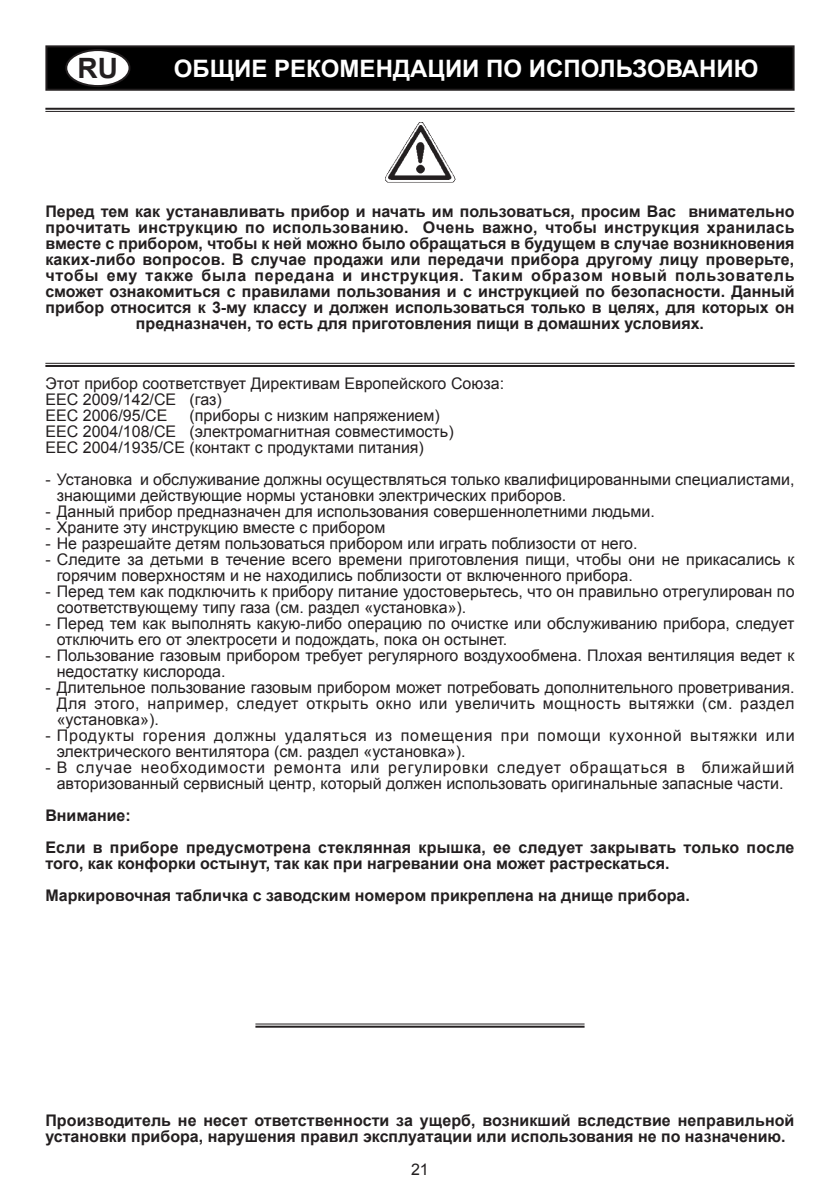
<style>
.page{position:relative;width:840px;height:1191px;background:#fff}
.page>*{position:absolute;margin:0;border:0;box-sizing:border-box;transform-origin:0 0}
.t1{font:700 28px "Arial";color:#231f20}
.Основной_текст{font:700 24px "Arial";color:#fff}
.testo_RIENTRATO{font:16px/16px "Arial";color:#231f20}
.testo{font:700 16px/16px "Arial";color:#231f20}
.testo-2{font:16px "Arial";color:#231f20}
.testo_RIENTRATO-2{font:16px/16px "Arial";letter-spacing:.045em;color:#231f20}
</style>
<div class="page">
<div style="left:46px;top:46px;width:747px;height:44px;background:#000"></div>
<div style="left:45px;top:45px;width:749px;height:46px;border:2px solid #231f20"></div>
<img style="left:385px;top:122px;width:71px;height:61px">
<hr style="left:45px;top:108px;width:749px;height:2px;background:#231f20">
<hr style="left:45px;top:111px;width:749px;height:1px;background:#231f20">
<hr style="left:45px;top:363px;width:749px;height:1px;background:#231f20">
<hr style="left:45px;top:365px;width:749px;height:2px;background:#231f20">
<hr style="left:255px;top:1023px;width:329px;height:1px;background:#231f20">
<hr style="left:255px;top:1025px;width:329px;height:2px;background:#231f20">
<div style="left:66px;top:50px;width:63px;height:36px;background:#fff;border-radius:50%"></div>
<div style="left:65px;top:49px;width:65px;height:38px;border:2px solid #231f20;border-radius:50%"></div>
<p class="t1" style="left:78px;top:50px;width:42px">RU</p>
<p class="Основной_текст" style="left:174px;top:53px;width:586px">ОБЩИЕ РЕКОМЕНДАЦИИ ПО ИСПОЛЬЗОВАНИЮ</p>
<p class="testo" style="left:45px;top:204px;width:750px;text-align:center">Перед тем как устанавливать прибор и начать им пользоваться, просим Вас внимательно прочитать инструкцию по использованию. Очень важно, чтобы инструкция хранилась вместе с прибором, чтобы к ней можно было обращаться в будущем в случае возникновения каких-либо вопросов. В случае продажи или передачи прибора другому лицу проверьте, чтобы ему также была передана и инструкция. Таким образом новый пользователь сможет ознакомиться с правилами пользования и с инструкцией по безопасности. Данный прибор относится к 3-му классу и должен использоваться только в целях, для которых он предназначен, то есть для приготовления пищи в домашних условиях.</p>
<p class="testo-2" style="left:45px;top:373px;width:460px">Этот прибор соответствует Директивам Европейского Союза:</p>
<p class="testo-2" style="left:45px;top:389px;width:178px">ЕЕС 2009/142/CE (газ)</p>
<p class="testo-2" style="left:45px;top:405px;width:123px">ЕЕС 2006/95/CE</p>
<p class="testo-2" style="left:189px;top:405px;width:252px">(приборы с низким напряжением)</p>
<p class="testo-2" style="left:45px;top:421px;width:409px">ЕЕС 2004/108/CE (электромагнитная совместимость)</p>
<p class="testo-2" style="left:45px;top:437px;width:380px">ЕЕС 2004/1935/CE (контакт с продуктами питания)</p>
<p class="testo_RIENTRATO" style="left:57px;top:471px;width:738px;text-indent:-11px">- Установка и обслуживание должны осуществляться только квалифицированными специалистами, знающими действующие нормы установки электрических приборов.</p>
<p class="testo_RIENTRATO" style="left:45px;top:503px;width:610px">- Данный прибор предназначен для использования совершеннолетними людьми.</p>
<p class="testo_RIENTRATO" style="left:45px;top:519px;width:341px">- Храните эту инструкцию вместе с прибором</p>
<p class="testo_RIENTRATO" style="left:45px;top:535px;width:593px">- Не разрешайте детям пользоваться прибором или играть поблизости от него.</p>
<p class="testo_RIENTRATO" style="left:57px;top:551px;width:738px;text-indent:-11px">- Следите за детьми в течение всего времени приготовления пищи, чтобы они не прикасались к горячим поверхностям и не находились поблизости от включенного прибора.</p>
<p class="testo_RIENTRATO" style="left:57px;top:583px;width:738px;text-indent:-11px">- Перед тем как подключить к прибору питание удостоверьтесь, что он правильно отрегулирован по соответствующему типу газа (см. раздел «установка»).</p>
<p class="testo_RIENTRATO" style="left:57px;top:615px;width:738px;text-indent:-11px">- Перед тем как выполнять какую-либо операцию по очистке или обслуживанию прибора, следует отключить его от электросети и подождать, пока он остынет.</p>
<p class="testo_RIENTRATO" style="left:57px;top:647px;width:739px;text-indent:-11px">- Пользование газовым прибором требует регулярного воздухообмена. Плохая вентиляция ведет к недостатку кислорода.</p>
<p class="testo_RIENTRATO" style="left:57px;top:679px;width:739px;text-align:justify;text-indent:-11px">- Длительное пользование газовым прибором может потребовать дополнительного проветривания.<br>Для этого, например, следует открыть окно или увеличить мощность вытяжки (см. раздел «установка»).</p>
<p class="testo_RIENTRATO-2" style="left:57px;top:727px;width:739px;text-indent:-11px">- Продукты горения должны удаляться из помещения при помощи кухонной вытяжки или электрического вентилятора (см. раздел «установка»).</p>
<p class="testo_RIENTRATO" style="left:45px;top:759px;width:750px;text-align:center">- В случае необходимости ремонта или регулировки следует обращаться в ближайший авторизованный сервисный центр, который должен использовать оригинальные запасные части.</p>
<p class="testo" style="left:45px;top:808px;width:87px">Внимание:</p>
<p class="testo" style="left:45px;top:840px;width:750px">Если в приборе предусмотрена стеклянная крышка, ее следует закрывать только после того, как конфорки остынут, так как при нагревании она может растрескаться.</p>
<p class="testo" style="left:45px;top:888px;width:645px">Маркировочная табличка с заводским номером прикреплена на днище прибора.</p>
<p class="testo" style="left:45px;top:1113px;width:750px">Производитель не несет ответственности за ущерб, возникший вследствие неправильной установки прибора, нарушения правил эксплуатации или использования не по назначению.</p>
<p class="testo-2" style="left:411px;top:1159px;width:19px">21</p>
</div>
